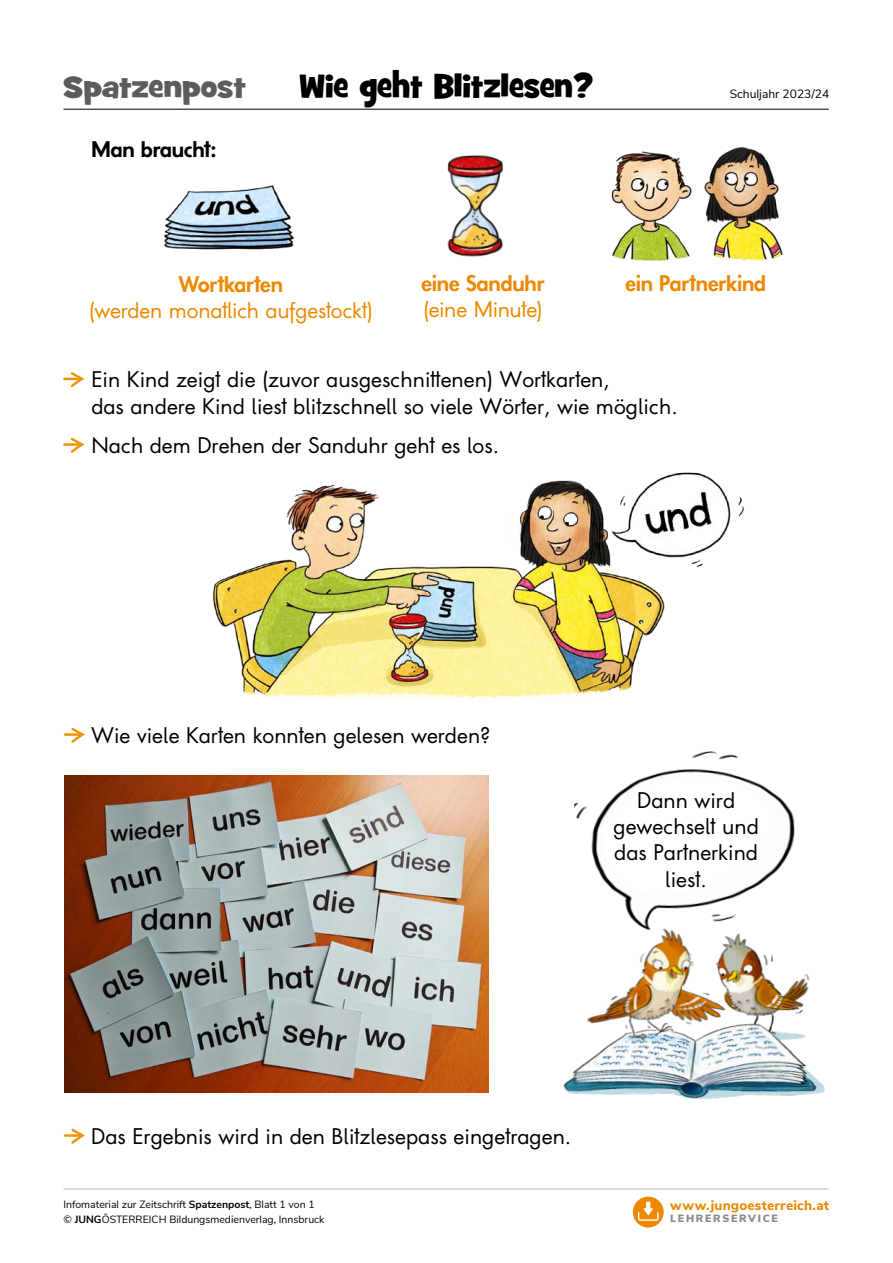
<style>
.page{position:relative;width:893px;height:1263px;background:#fff}
.page>*{position:absolute;margin:0;border:0;box-sizing:border-box;transform-origin:0 0}
.t1{font:33px "Grilled Cheese BTN";letter-spacing:-.005em;color:#000}
.t2{font:30px "Grilled Cheese BTN";letter-spacing:-.005em;color:#5d5c5c;scale:1.1 1}
.t3{font:500 21px/26.2px "Fibelschrift";color:#000;text-align:center}
.t4{font:500 21px "Fibelschrift";letter-spacing:-.015em;color:#ed8900}
.t5{font:700 21px "Fibelschrift";letter-spacing:-.01em;color:#ed8900}
.t6{font:700 21px "Fibelschrift";letter-spacing:-.01em;color:#000}
.t7{font:800 13.5px "Nunito Sans";letter-spacing:.015em;color:#e98900}
.t8{font:12px "Nunito Sans";color:#000}
.t9{font:10.5px/15px "Nunito Sans";color:#000}
.t10{font:900 10.5px "Nunito Sans";letter-spacing:.165em;color:#8b8b8b}
.s1{font-weight:700}
</style>
<div class="page">
<hr style="left:64px;top:109px;width:764px;height:1px;background:#000">
<div style="left:633px;top:1197px;width:31px;height:30px;background:#ed8900;border-radius:50%"></div>
<svg style="left:638px;top:1202px;width:20px;height:19px"></svg>
<hr style="left:64px;top:1188px;width:764px;height:1px;background:#bababa">
<img style="left:64px;top:775px;width:425px;height:318px">
<img style="left:212px;top:472px;width:533px;height:228px">
<img style="left:563px;top:936px;width:262px;height:163px">
<img style="left:574px;top:751px;width:221px;height:185px">
<svg style="left:602px;top:775px;width:170px;height:119px"></svg>
<img style="left:611px;top:146px;width:172px;height:115px">
<img style="left:447px;top:155px;width:56px;height:102px">
<img style="left:164px;top:185px;width:130px;height:65px">
<svg style="left:64px;top:372px;width:20px;height:16px"></svg>
<svg style="left:70px;top:437px;width:14px;height:16px"></svg>
<hr style="left:64px;top:443px;width:16px;height:3px;background:#f09400">
<svg style="left:71px;top:727px;width:14px;height:16px"></svg>
<hr style="left:65px;top:733px;width:15px;height:3px;background:#f09400">
<svg style="left:71px;top:1128px;width:14px;height:16px"></svg>
<hr style="left:65px;top:1134px;width:15px;height:3px;background:#f09400">
<h2 class="t2" style="left:63px;top:67px;width:168px">Spatzenpost</h2>
<p class="t6" style="left:91px;top:135px;width:127px">Man braucht:</p>
<h1 class="t1" style="left:299px;top:64px;width:296px">Wie geht Blitzlesen?</h1>
<p class="t8" style="left:730px;top:85px;width:101px">Schuljahr 2023/24</p>
<p class="t5" style="left:179px;top:270px;width:106px">Wortkarten</p>
<p class="t4" style="left:89px;top:296px;width:286px">(werden monatlich aufgestockt)</p>
<p class="t5" style="left:422px;top:269px;width:124px">eine Sanduhr</p>
<p class="t5" style="left:625px;top:269px;width:142px">ein Partnerkind</p>
<p class="t4" style="left:423px;top:295px;width:121px">(eine Minute)</p>
<p class="t3" style="left:91px;top:366px;width:588px;text-align:left">Ein Kind zeigt die (zuvor ausgeschnittenen) Wortkarten,<br>das andere Kind liest blitzschnell so viele Wörter, wie möglich.</p>
<p class="t3" style="left:91px;top:432px;width:409px">Nach dem Drehen der Sanduhr geht es los.</p>
<p class="t3" style="left:91px;top:722px;width:401px">Wie viele Karten konnten gelesen werden?</p>
<p class="t3" style="left:613px;top:787px;width:147px">Dann wird gewechselt und das Partnerkind liest.</p>
<p class="t3" style="left:91px;top:1123px;width:482px">Das Ergebnis wird in den Blitzlesepass eingetragen.</p>
<p class="t9" style="left:63px;top:1196px;width:263px">Infomaterial zur Zeitschrift <span class="s1">Spatzenpost</span>, Blatt 1 von 1 © <span class="s1">JUNG</span>ÖSTERREICH Bildungsmedienverlag, Innsbruck</p>
<p class="t7" style="left:670px;top:1196px;width:160px">www.jungoesterreich.at</p>
<p class="t10" style="left:670px;top:1211px;width:109px">LEHRERSERVICE</p>
</div>
